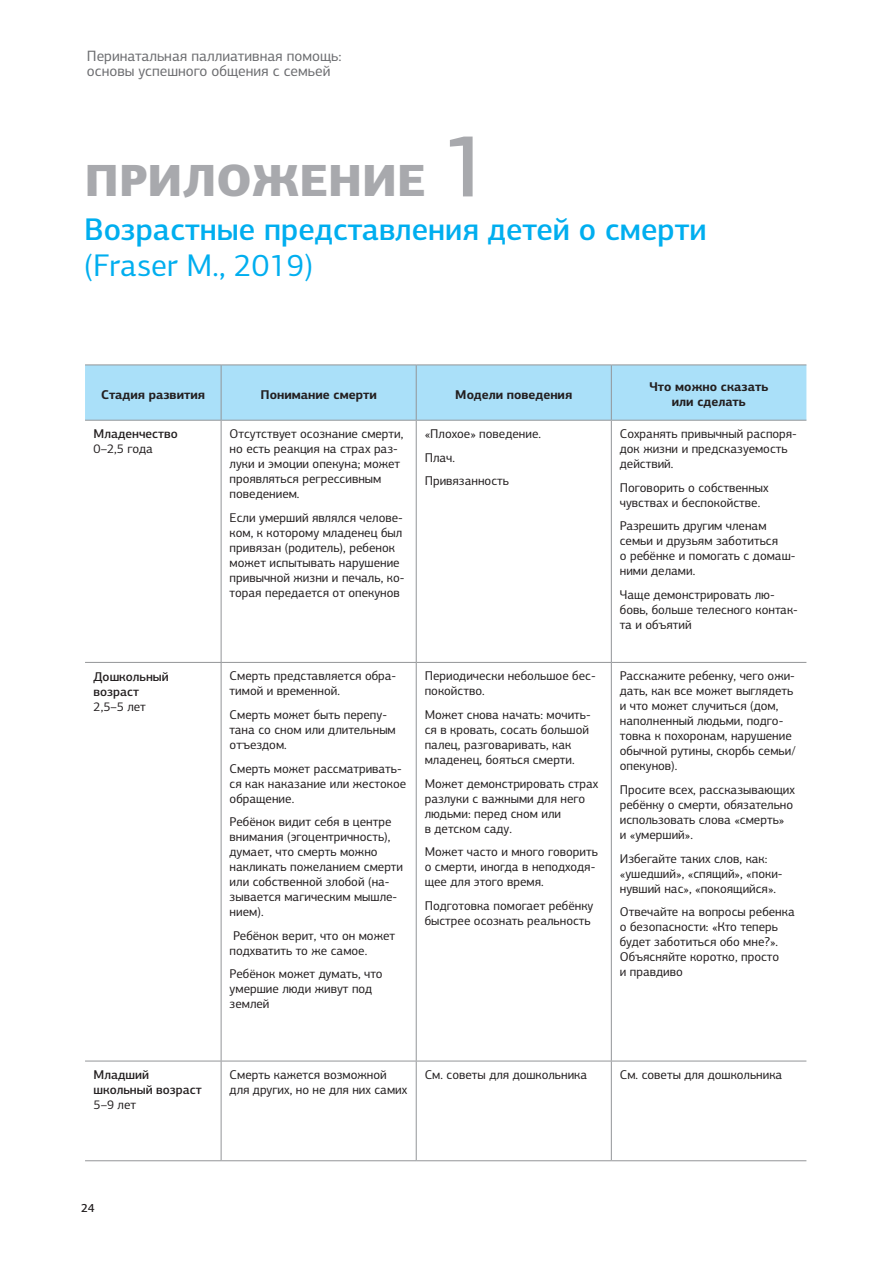
<style>
.page{position:relative;width:893px;height:1263px;background:#fff}
.page>*{position:absolute;margin:0;border:0;box-sizing:border-box;transform-origin:0 0}
.Заголовок_1_-_Blue_1{font:900 45px "PF Centro Sans Pro";color:#a8a9ad}
.Заголовок_1_-_Blue_1-2{font:500 31.5px/36px "PF Centro Sans Pro";color:#00aeef}
.t1{font:15px/15px "PF Centro Sans Pro";color:#6c6d70}
.Таблица_тело{font:12.75px/15px "PF Centro Sans Pro";color:#231f20}
.таблица_Шапка{font:700 12.75px/15px "PF Centro Sans Pro";color:#231f20;text-align:center}
.Таблица_тело-2{font:500 12.75px/15px "PF Centro Sans Pro";color:#231f20}
.t2{font:500 12px "PF Centro Sans Pro";color:#231f20}
.s1{font-weight:500;font-size:90px}
.s2{font-weight:400}
</style>
<div class="page">
<div style="left:85px;top:366px;width:721px;height:54px;background:#aae0f9"></div>
<hr style="left:85px;top:365px;width:136px;height:1px;background:#939598">
<hr style="left:221px;top:365px;width:195px;height:1px;background:#939598">
<hr style="left:221px;top:365px;width:1px;height:55px;background:#939598">
<hr style="left:416px;top:365px;width:195px;height:1px;background:#939598">
<hr style="left:416px;top:365px;width:1px;height:55px;background:#939598">
<hr style="left:611px;top:365px;width:195px;height:1px;background:#939598">
<hr style="left:611px;top:365px;width:1px;height:55px;background:#939598">
<hr style="left:85px;top:420px;width:136px;height:1px;background:#939598">
<hr style="left:221px;top:420px;width:195px;height:1px;background:#939598">
<hr style="left:221px;top:421px;width:1px;height:241px;background:#939598">
<hr style="left:416px;top:420px;width:195px;height:1px;background:#939598">
<hr style="left:416px;top:421px;width:1px;height:241px;background:#939598">
<hr style="left:611px;top:420px;width:195px;height:1px;background:#939598">
<hr style="left:611px;top:421px;width:1px;height:241px;background:#939598">
<hr style="left:85px;top:662px;width:136px;height:1px;background:#939598">
<hr style="left:221px;top:662px;width:195px;height:1px;background:#939598">
<hr style="left:221px;top:663px;width:1px;height:398px;background:#939598">
<hr style="left:416px;top:662px;width:195px;height:1px;background:#939598">
<hr style="left:416px;top:663px;width:1px;height:398px;background:#939598">
<hr style="left:611px;top:662px;width:195px;height:1px;background:#939598">
<hr style="left:611px;top:663px;width:1px;height:398px;background:#939598">
<hr style="left:85px;top:1061px;width:136px;height:1px;background:#939598">
<hr style="left:221px;top:1061px;width:195px;height:1px;background:#939598">
<hr style="left:221px;top:1061px;width:1px;height:99px;background:#939598">
<hr style="left:416px;top:1061px;width:195px;height:1px;background:#939598">
<hr style="left:416px;top:1061px;width:1px;height:99px;background:#939598">
<hr style="left:611px;top:1061px;width:195px;height:1px;background:#939598">
<hr style="left:611px;top:1061px;width:1px;height:99px;background:#939598">
<hr style="left:85px;top:1160px;width:136px;height:1px;background:#939598">
<hr style="left:221px;top:1160px;width:195px;height:1px;background:#939598">
<hr style="left:416px;top:1160px;width:195px;height:1px;background:#939598">
<hr style="left:611px;top:1160px;width:195px;height:1px;background:#939598">
<p class="t1" style="left:87px;top:48px;width:256px">Перинатальная паллиативная помощь: основы успешного общения с семьей</p>
<p class="Заголовок_1_-_Blue_1" style="left:84px;top:151px;width:410px">ПРИЛОЖЕНИЕ <span class="s1">1</span></p>
<p class="Заголовок_1_-_Blue_1-2" style="left:84px;top:211px;width:624px">Возрастные представления детей о смерти <span class="s2">(Fraser M., 2019)</span></p>
<p class="таблица_Шапка" style="left:101px;top:387px;width:105px">Стадия развития</p>
<p class="таблица_Шапка" style="left:261px;top:387px;width:118px">Понимание смерти</p>
<p class="таблица_Шапка" style="left:455px;top:387px;width:118px">Модели поведения</p>
<p class="таблица_Шапка" style="left:649px;top:379px;width:120px">Что можно сказать или сделать</p>
<p class="Таблица_тело-2" style="left:94px;top:427px;width:86px">Младенчество</p>
<p class="Таблица_тело" style="left:94px;top:442px;width:61px">0–2,5 года</p>
<p class="Таблица_тело" style="left:620px;top:426px;width:179px">Сохранять привычный распоря&shy;док жизни и предсказуемость действий.</p>
<p class="Таблица_тело" style="left:620px;top:480px;width:150px">Поговорить о собственных чувствах и беспокойстве.</p>
<p class="Таблица_тело" style="left:620px;top:518px;width:177px">Разрешить другим членам семьи и друзьям заботиться<br>о ребёнке и помогать с домаш&shy;ними делами.</p>
<p class="Таблица_тело" style="left:620px;top:587px;width:180px">Чаще демонстрировать лю&shy;бовь, больше телесного контак&shy;та и объятий</p>
<p class="Таблица_тело" style="left:230px;top:426px;width:175px">Отсутствует осознание смерти, но есть реакция на страх раз&shy;луки и эмоции опекуна; может проявляться регрессивным поведением.</p>
<p class="Таблица_тело" style="left:230px;top:510px;width:176px">Если умерший являлся челове&shy;ком, к которому младенец был привязан (родитель), ребенок может испытывать нарушение привычной жизни и печаль, ко&shy;торая передается от опекунов</p>
<p class="Таблица_тело" style="left:425px;top:426px;width:118px">«Плохое» поведение.</p>
<p class="Таблица_тело" style="left:425px;top:450px;width:32px">Плач.</p>
<p class="Таблица_тело" style="left:425px;top:473px;width:86px">Привязанность</p>
<p class="Таблица_тело-2" style="left:94px;top:669px;width:77px">Дошкольный возраст</p>
<p class="Таблица_тело" style="left:94px;top:699px;width:54px">2,5–5 лет</p>
<p class="Таблица_тело-2" style="left:94px;top:1067px;width:57px">Младший</p>
<p class="Таблица_тело-2" style="left:94px;top:1082px;width:110px">школьный возраст</p>
<p class="Таблица_тело" style="left:94px;top:1097px;width:44px">5–9 лет</p>
<p class="Таблица_тело" style="left:230px;top:669px;width:168px">Смерть представляется обра&shy;тимой и временной.</p>
<p class="Таблица_тело" style="left:230px;top:707px;width:168px">Смерть может быть перепу&shy;тана со сном или длительным отъездом.</p>
<p class="Таблица_тело" style="left:230px;top:761px;width:178px">Смерть может рассматривать&shy;ся как наказание или жестокое обращение.</p>
<p class="Таблица_тело" style="left:230px;top:814px;width:175px">Ребёнок видит себя в центре внимания (эгоцентричность), думает, что смерть можно накликать пожеланием смерти или собственной злобой (на&shy;зывается магическим мышле&shy;нием).</p>
<p class="Таблица_тело" style="left:230px;top:928px;width:167px">Ребёнок верит, что он может подхватить то же самое.</p>
<p class="Таблица_тело" style="left:230px;top:966px;width:155px">Ребёнок может думать, что умершие люди живут под землей</p>
<p class="Таблица_тело" style="left:425px;top:669px;width:172px">Периодически небольшое бес&shy;покойство.</p>
<p class="Таблица_тело" style="left:425px;top:707px;width:168px">Может снова начать: мочить&shy;ся в кровать, сосать большой палец, разговаривать, как младенец, бояться смерти.</p>
<p class="Таблица_тело" style="left:425px;top:776px;width:175px">Может демонстрировать страх разлуки с важными для него людьми: перед сном или<br>в детском саду.</p>
<p class="Таблица_тело" style="left:425px;top:844px;width:175px">Может часто и много говорить о смерти, иногда в неподходя&shy;щее для этого время.</p>
<p class="Таблица_тело" style="left:425px;top:898px;width:170px">Подготовка помогает ребёнку быстрее осознать реальность</p>
<p class="Таблица_тело" style="left:620px;top:669px;width:177px">Расскажите ребенку, чего ожи&shy;дать, как все может выглядеть и что может случиться (дом, наполненный людьми, подго&shy;товка к похоронам, нарушение обычной рутины, скорбь семьи/ опекунов).</p>
<p class="Таблица_тело" style="left:620px;top:782px;width:177px">Просите всех, рассказывающих ребёнку о смерти, обязательно использовать слова «смерть»<br>и «умерший».</p>
<p class="Таблица_тело" style="left:620px;top:851px;width:164px">Избегайте таких слов, как: «ушедший», «спящий», «поки&shy;нувший нас», «покоящийся».</p>
<p class="Таблица_тело" style="left:620px;top:904px;width:176px">Отвечайте на вопросы ребенка о безопасности: «Кто теперь будет заботиться обо мне?».<br>Объясняйте коротко, просто<br>и правдиво</p>
<p class="Таблица_тело" style="left:230px;top:1067px;width:179px">Смерть кажется возможной для других, но не для них самих</p>
<p class="Таблица_тело" style="left:425px;top:1067px;width:164px">См. советы для дошкольника</p>
<p class="Таблица_тело" style="left:620px;top:1067px;width:164px">См. советы для дошкольника</p>
<p class="t2" style="left:81px;top:1200px;width:15px">24</p>
</div>
